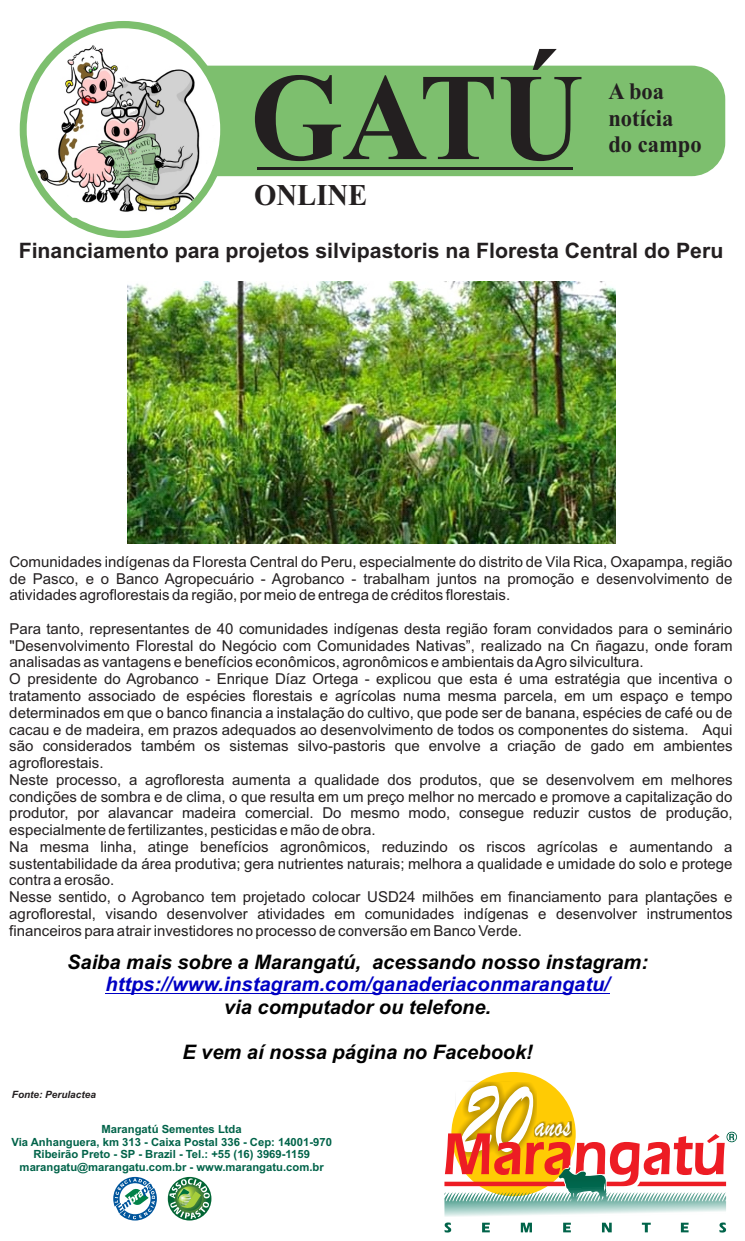
<style>
.page{position:relative;width:745px;height:1241px;background:#fff}
.page>*{position:absolute;margin:0;border:0;box-sizing:border-box;transform-origin:0 0}
.t1{font:700 123.88px "Times New Roman";color:#231f20;scale:.95 1}
.t2{font:107.75px "Brush Script";color:#fff;scale:.74 1}
.t3{font:35px "Brush Script";color:#fff;scale:.74 1}
.t4{font:700 30.12px "Times New Roman";color:#231f20;scale:.95 1}
.t5{font:700 23.62px/26.1px "Times New Roman";color:#231f20;scale:.95 1}
.t6{font:700 21.25px "Arial";color:#231f20}
.t7{font:italic 700 20px "Arial";color:#000}
.t8{font:italic 700 20px "Arial";color:#0000c4}
.t9{font:15px/16.8px "Arial";color:#231f20;text-align:justify}
.t10{font:700 11.25px/12.6px "Arial";color:#006349;text-align:center}
.t11{font:italic 700 10px "Arial";color:#231f20}
</style>
<div class="page">
<div style="left:160px;top:66px;width:564px;height:110px;background:#7dbf6e;border-radius:34px"></div>
<hr style="left:257px;top:166px;width:316px;height:3px;background:#231f20">
<div style="left:20px;top:21px;width:207px;height:217px;background:#7dbf6e;border-radius:50%"></div>
<div style="left:27px;top:28px;width:193px;height:203px;background:#fff;border-radius:50%"></div>
<img style="left:32px;top:41px;width:183px;height:177px">
<svg style="left:113px;top:1176px;width:44px;height:44px"></svg>
<svg style="left:168px;top:1176px;width:43px;height:44px"></svg>
<svg style="left:169px;top:1178px;width:41px;height:40px"></svg>
<svg style="left:451px;top:1071px;width:124px;height:124px"></svg>
<svg style="left:444px;top:1080px;width:292px;height:136px"></svg>
<svg style="left:444px;top:1222px;width:281px;height:10px"></svg>
<hr style="left:105px;top:993px;width:504px;height:1px;background:#0000c4">
<img style="left:127px;top:281px;width:488px;height:262px">
<h1 class="t1" style="left:250px;top:75px;width:352px">GATÚ</h1>
<h3 class="t4" style="left:254px;top:184px;width:121px">ONLINE</h3>
<h3 class="t5" style="left:608px;top:81px;width:100px">A boa notícia do campo</h3>
<h3 class="t6" style="left:19px;top:242px;width:705px">Financiamento para projetos silvipastoris na Floresta Central do Peru</h3>
<p class="t9" style="left:9px;top:554px;width:724px">Comunidades indígenas da Floresta Central do Peru, especialmente do distrito de Vila Rica, Oxapampa, região de Pasco, e o Banco Agropecuário - Agrobanco - trabalham juntos na promoção e desenvolvimento de atividades agroflorestais da região, por meio de entrega de créditos florestais.</p>
<p class="t9" style="left:9px;top:621px;width:724px;text-align:left">Para tanto, representantes de 40 comunidades indígenas desta região foram convidados para o seminário "Desenvolvimento Florestal do Negócio com Comunidades Nativas”, realizado na Cn ñagazu, onde foram analisadas as vantagens e benefícios econômicos, agronômicos e ambientais da Agro silvicultura.<br>O presidente do Agrobanco - Enrique Díaz Ortega - explicou que esta é uma estratégia que incentiva o tratamento associado de espécies florestais e agrícolas numa mesma parcela, em um espaço e tempo determinados em que o banco financia a instalação do cultivo, que pode ser de banana, espécies de café ou de cacau e de madeira, em prazos adequados ao desenvolvimento de todos os componentes do sistema. Aqui são considerados também os sistemas silvo-pastoris que envolve a criação de gado em ambientes agroflorestais.<br>Neste processo, a agrofloresta aumenta a qualidade dos produtos, que se desenvolvem em melhores condições de sombra e de clima, o que resulta em um preço melhor no mercado e promove a capitalização do produtor, por alavancar madeira comercial. Do mesmo modo, consegue reduzir custos de produção, especialmente de fertilizantes, pesticidas e mão de obra.<br>Na mesma linha, atinge benefícios agronômicos, reduzindo os riscos agrícolas e aumentando a sustentabilidade da área produtiva; gera nutrientes naturais; melhora a qualidade e umidade do solo e protege contra a erosão.<br>Nesse sentido, o Agrobanco tem projetado colocar USD24 milhões em financiamento para plantações e agroflorestal, visando desenvolver atividades em comunidades indígenas e desenvolver instrumentos financeiros para atrair investidores no processo de conversão em Banco Verde.</p>
<h3 class="t7" style="left:67px;top:954px;width:582px">Saiba mais sobre a Marangatú, acessando nosso instagram:</h3>
<h3 class="t7" style="left:224px;top:999px;width:268px">via computador ou telefone.</h3>
<h3 class="t7" style="left:182px;top:1043px;width:352px">E vem aí nossa página no Facebook!</h3>
<h3 class="t8" style="left:105px;top:976px;width:505px">https://www.instagram.com/ganaderiaconmarangatu/</h3>
<p class="t11" style="left:12px;top:1090px;width:85px">Fonte: Perulactea</p>
<p class="t10" style="left:11px;top:1123px;width:322px">Marangatú Sementes Ltda<br>Via Anhanguera, km 313 - Caixa Postal 336 - Cep: 14001-970<br>Ribeirão Preto - SP - Brazil - Tel.: +55 (16) 3969-1159 marangatu@marangatu.com.br - www.marangatu.com.br</p>
<h2 class="t2" style="left:460px;top:1087px;width:95px">20</h2>
<h3 class="t3" style="left:534px;top:1114px;width:50px">anos</h3>
</div>
